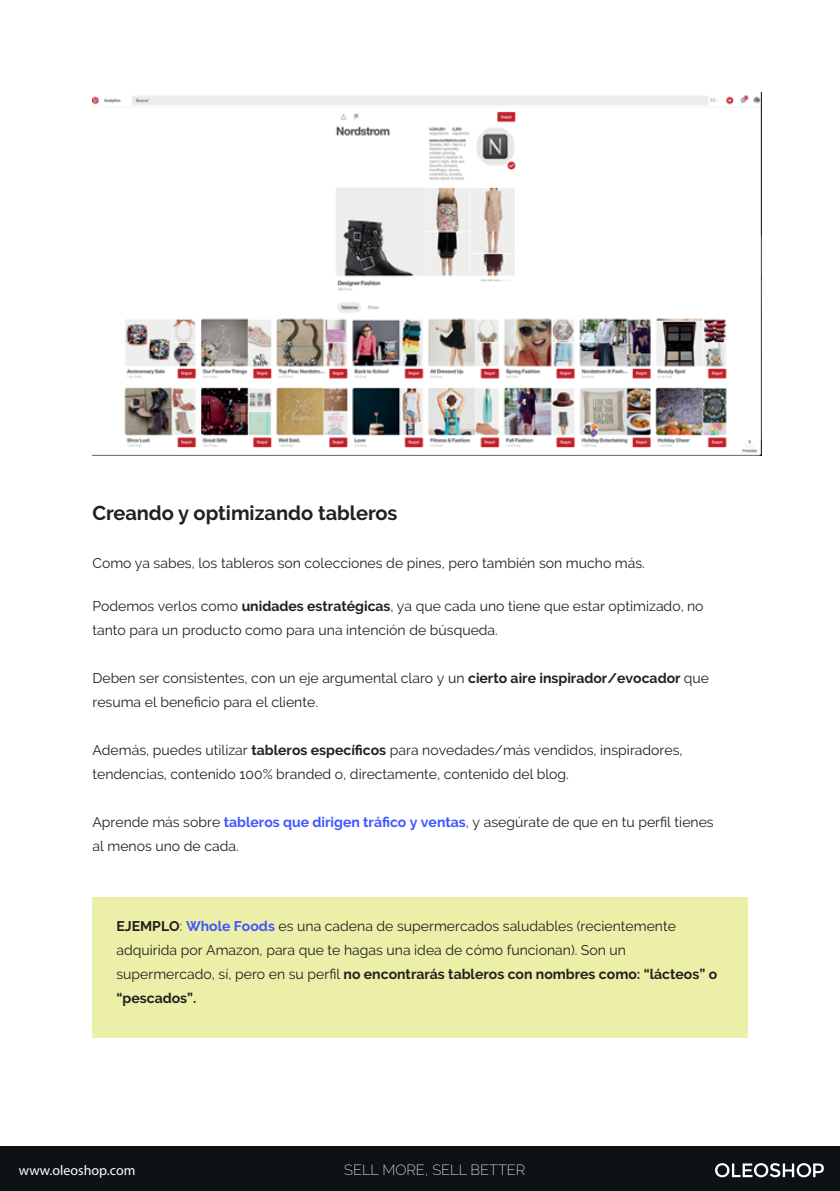
<style>
.page{position:relative;width:840px;height:1191px;background:#fff}
.page>*{position:absolute;margin:0;border:0;box-sizing:border-box;transform-origin:0 0}
.t1{font:700 20px "Raleway";color:#231f20}
.t2{font:200 14.6px "Raleway";color:#fff}
.t3{font:14px/24px "Raleway";color:#231f20}
.t4{font:14px "Myriad Pro";color:#fff}
.s1{font-weight:700}
.s2{font-weight:700;color:#4055ff}
</style>
<div class="page">
<div style="left:0;top:1146px;width:839px;height:45px;background:#0d1214"></div>
<svg style="left:715px;top:1163px;width:108px;height:14px"></svg>
<img style="left:92px;top:93px;width:669px;height:362px">
<div style="left:92px;top:897px;width:655px;height:140px;background:#ecefa7"></div>
<h1 class="t1" style="left:92px;top:501px;width:306px">Creando y optimizando tableros</h1>
<p class="t3" style="left:92px;top:551px;width:553px">Como ya sabes, los tableros son colecciones de pines, pero también son mucho más.</p>
<p class="t3" style="left:92px;top:594px;width:612px">Podemos verlos como <span class="s1">unidades estratégicas</span>, ya que cada uno tiene que estar optimizado, no tanto para un producto como para una intención de búsqueda.</p>
<p class="t3" style="left:92px;top:666px;width:618px">Deben ser consistentes, con un eje argumental claro y un <span class="s1">cierto aire inspirador/evocador</span> que resuma el beneficio para el cliente.</p>
<p class="t3" style="left:92px;top:738px;width:591px">Además, puedes utilizar <span class="s1">tableros específicos</span> para novedades/más vendidos, inspiradores, tendencias, contenido 100% branded o, directamente, contenido del blog.</p>
<p class="t3" style="left:92px;top:810px;width:622px">Aprende más sobre <span class="s2">tableros que dirigen tráfico y ventas</span>, y asegúrate de que en tu perfil tienes al menos uno de cada.</p>
<p class="t3" style="left:116px;top:914px;width:602px"><span class="s1">EJEMPLO</span>: <span class="s2">Whole Foods</span> es una cadena de supermercados saludables (recientemente adquirida por Amazon, para que te hagas una idea de cómo funcionan). Son un supermercado, sí, pero en su perfil <span class="s1">no encontrarás tableros con nombres como: “lácteos” o “pescados”.</span></p>
<p class="t4" style="left:19px;top:1161px;width:118px">www.oleoshop.com</p>
<p class="t2" style="left:344px;top:1161px;width:182px">SELL MORE, SELL BETTER</p>
</div>
